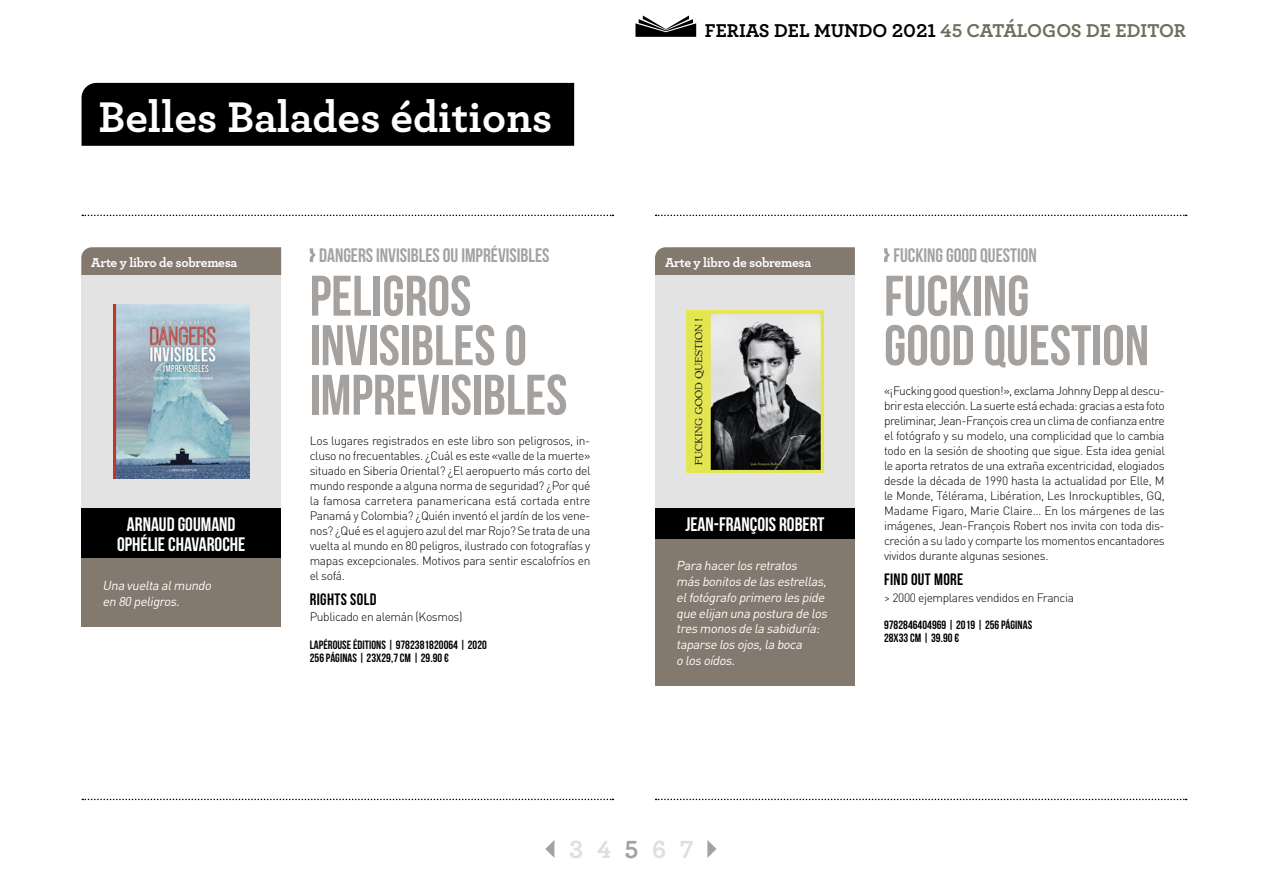
<style>
.page{position:relative;width:1263px;height:893px;background:#fff}
.page>*{position:absolute;margin:0;border:0;box-sizing:border-box;transform-origin:0 0}
.TITRE_LANGUE_2_ligne{font:57px/49.5px "Bebas Neue";color:#a5a19e}
.NOM_MAISON_D_EDITION{font:700 45px "Archer";color:#fff}
.PAGINATION{font:700 26.1px "Archer";color:#e1dfdd}
.TITRE_FRANCAIS{font:19.5px "Bebas Neue";color:#a5a19e}
.PRENOM_NOM_AUTEUR_S{font:19.5px "Bebas Neue";color:#fff}
.t1{font:700 19.5px "Archer";color:#6f6e5e}
.RIGHTS_SOLD___FIND_O{font:16.5px "Bebas Neue";letter-spacing:.025em;color:#000}
.Nom_thématique_ou_ti{font:700 13.5px "Archer";letter-spacing:-.02em;color:#fff}
.Phrase_d_accroche{font:italic 12.75px/15.8px "DIN Pro";color:#fff}
.Texte{font:300 12px/15px "DIN Pro";letter-spacing:-.03em;color:#000;text-align:justify}
.LIGNE_MARQUE_EAN_ANN{font:12px/12.8px "Bebas Neue";letter-spacing:.005em;color:#000}
.Texte_Right_sold___f{font:300 12px "DIN Pro";letter-spacing:-.03em;color:#000}
.s1{color:#000}
.s2{color:#a5a19e}
</style>
<div class="page">
<svg style="left:310px;top:248px;width:6px;height:14px"></svg>
<svg style="left:82px;top:215px;width:531px;height:1px"></svg>
<svg style="left:656px;top:215px;width:531px;height:1px"></svg>
<svg style="left:884px;top:248px;width:6px;height:14px"></svg>
<svg style="left:82px;top:799px;width:531px;height:1px"></svg>
<svg style="left:656px;top:799px;width:531px;height:1px"></svg>
<svg style="left:635px;top:15px;width:61px;height:22px"></svg>
<div style="left:82px;top:83px;width:492px;height:63px;background:#000"></div>
<svg style="left:545px;top:840px;width:9px;height:18px"></svg>
<svg style="left:707px;top:840px;width:9px;height:18px"></svg>
<div style="left:655px;top:247px;width:200px;height:28px;background:#83796f"></div>
<div style="left:655px;top:275px;width:200px;height:233px;background:#e3e3e3"></div>
<img style="left:687px;top:311px;width:136px;height:162px">
<div style="left:655px;top:508px;width:200px;height:32px;background:#000"></div>
<div style="left:655px;top:539px;width:200px;height:147px;background:#83796f"></div>
<div style="left:81px;top:247px;width:200px;height:28px;background:#83796f"></div>
<div style="left:81px;top:275px;width:200px;height:233px;background:#e3e3e3"></div>
<img style="left:113px;top:305px;width:136px;height:173px">
<div style="left:81px;top:508px;width:200px;height:51px;background:#000"></div>
<div style="left:81px;top:559px;width:200px;height:68px;background:#83796f"></div>
<p class="NOM_MAISON_D_EDITION" style="left:99px;top:82px;width:455px">Belles Balades éditions</p>
<p class="Nom_thématique_ou_ti" style="left:91px;top:251px;width:148px">Arte y libro de sobremesa</p>
<p class="PRENOM_NOM_AUTEUR_S" style="left:127px;top:514px;width:110px">ARNAUD GOUMAND</p>
<p class="PRENOM_NOM_AUTEUR_S" style="left:117px;top:533px;width:130px">OPHÉLIE CHAVAROCHE</p>
<p class="Phrase_d_accroche" style="left:103px;top:577px;width:113px">Una vuelta almundo en 80 peligros.</p>
<p class="TITRE_FRANCAIS" style="left:319px;top:244px;width:232px">DANGERS INVISIBLES OU IMPRÉVISIBLES</p>
<p class="TITRE_LANGUE_2_ligne" style="left:310px;top:270px;width:259px">PELIGROS<br>INVISIBLES O<br>IMPREVISIBLES</p>
<p class="Texte" style="left:310px;top:432px;width:282px">Los lugares registrados en este libro son peligrosos, in&shy;cluso no frecuentables. ¿Cuál es este «valle de la muerte» situado en Siberia Oriental? ¿El aeropuerto más corto del mundo responde a alguna norma de seguridad? ¿Por qué la famosa carretera panamericana está cortada entre Panamá y Colombia? ¿Quién inventó el jardín de los vene&shy;nos? ¿Qué es el agujero azul del mar Rojo? Se trata de una vuelta al mundo en 80 peligros, ilustrado con fotografías y mapas excepcionales. Motivos para sentir escalofríos en el sofá.</p>
<p class="RIGHTS_SOLD___FIND_O" style="left:310px;top:590px;width:68px">RIGHTS SOLD</p>
<p class="Texte_Right_sold___f" style="left:310px;top:609px;width:154px">Publicado en alemán (Kosmos)</p>
<p class="LIGNE_MARQUE_EAN_ANN" style="left:310px;top:638px;width:179px">LAPÉROUSE ÉDITIONS | 9782381820064 | 2020<br>256 PÁGINAS | 23X29,7 CM | 29.90 €</p>
<p class="t1" style="left:705px;top:15px;width:483px"><span class="s1">FERIAS DEL MUNDO 2021</span> 45 CATÁLOGOS DE EDITOR</p>
<p class="Nom_thématique_ou_ti" style="left:665px;top:251px;width:148px">Arte y libro de sobremesa</p>
<p class="PRENOM_NOM_AUTEUR_S" style="left:685px;top:514px;width:141px">JEAN-FRANÇOIS ROBERT</p>
<p class="Phrase_d_accroche" style="left:676px;top:557px;width:155px">Para hacerlosretratos másbonitosde lasestrellas, elfotógrafo primero lespide que elijan una postura de los tresmonosde la sabiduría: taparse losojos,la boca<br>o losoídos.</p>
<p class="TITRE_FRANCAIS" style="left:893px;top:244px;width:145px">FUCKING GOOD QUESTION</p>
<p class="TITRE_LANGUE_2_ligne" style="left:884px;top:270px;width:267px">FUCKING<br>GOOD QUESTION</p>
<p class="Texte" style="left:884px;top:383px;width:282px">«¡Fucking good question!», exclama Johnny Depp al descu&shy;brir esta elección. La suerte está echada: gracias a esta foto preliminar, Jean-François crea un clima de confianza entre el fotógrafo y su modelo, una complicidad que lo cambia todo en la sesión de shooting que sigue. Esta idea genial le aporta retratos de una extraña excentricidad, elogiados desde la década de 1990 hasta la actualidad por Elle, M le Monde, Télérama, Libération, Les Inrockuptibles, GQ, Madame Figaro, Marie Claire… En los márgenes de las imágenes, Jean-François Robert nos invita con toda dis&shy;creción a su lado y comparte los momentos encantadores vividos durante algunas sesiones.</p>
<p class="RIGHTS_SOLD___FIND_O" style="left:884px;top:570px;width:81px">FIND OUT MORE</p>
<p class="Texte_Right_sold___f" style="left:884px;top:589px;width:191px">&gt; 2000 ejemplares vendidos en Francia</p>
<p class="LIGNE_MARQUE_EAN_ANN" style="left:884px;top:619px;width:150px">9782846404969 | 2019 | 256 PÁGINAS<br>28X33 CM | 39.90 €</p>
<p class="PAGINATION" style="left:569px;top:829px;width:126px">3 4 <span class="s2">5</span> 6 7</p>
</div>
